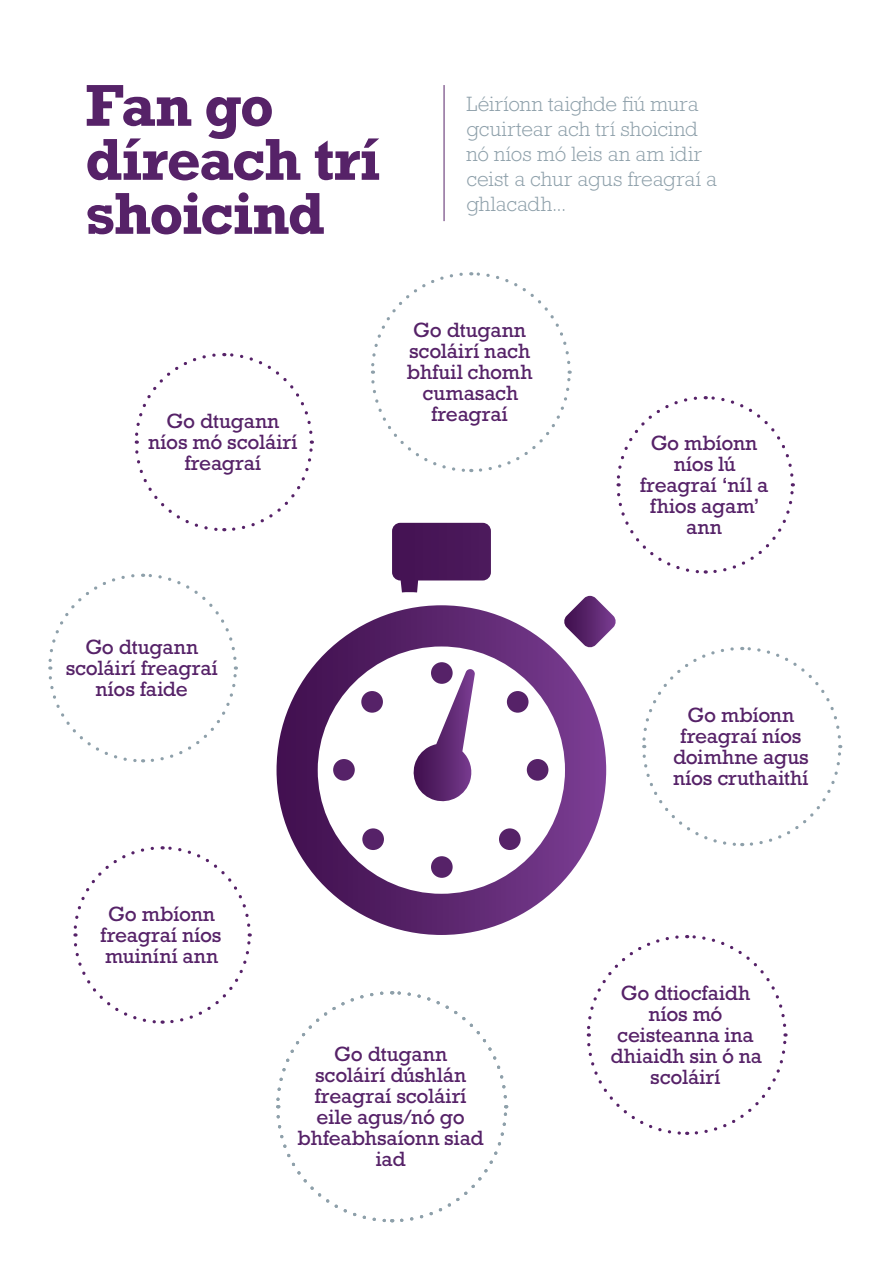
<style>
.page{position:relative;width:893px;height:1263px;background:#fff}
.page>*{position:absolute;margin:0;border:0;box-sizing:border-box;transform-origin:0 0}
.t1{font:700 60px/54px "Rockwell Std";letter-spacing:-.025em;color:#562268}
.t2{font:21px/21px "Rockwell Std";letter-spacing:-.005em;color:#562268;text-align:center}
.t3{font:300 21px/25.2px "Rockwell Std";color:#8ea0aa}
</style>
<div class="page">
<svg style="left:277px;top:605px;width:329px;height:330px"></svg>
<svg style="left:392px;top:523px;width:99px;height:69px;background:#633870"></svg>
<svg style="left:563px;top:596px;width:53px;height:52px"></svg>
<svg style="left:410px;top:669px;width:65px;height:133px"></svg>
<div style="left:431px;top:662px;width:22px;height:22px;background:#562268;border-radius:50%"></div>
<div style="left:431px;top:856px;width:22px;height:22px;background:#562268;border-radius:50%"></div>
<div style="left:361px;top:691px;width:22px;height:22px;background:#562268;border-radius:50%"></div>
<div style="left:507px;top:691px;width:21px;height:22px;background:#562268;border-radius:50%"></div>
<div style="left:333px;top:759px;width:22px;height:22px;background:#562268;border-radius:50%"></div>
<div style="left:527px;top:759px;width:21px;height:22px;background:#562268;border-radius:50%"></div>
<div style="left:499px;top:828px;width:22px;height:22px;background:#562268;border-radius:50%"></div>
<div style="left:362px;top:828px;width:22px;height:22px;background:#562268;border-radius:50%"></div>
<hr style="left:444px;top:85px;width:1px;height:136px;background:#562268">
<svg style="left:48px;top:573px;width:190px;height:190px"></svg>
<svg style="left:616px;top:396px;width:179px;height:178px"></svg>
<svg style="left:73px;top:846px;width:179px;height:178px"></svg>
<svg style="left:371px;top:272px;width:201px;height:201px"></svg>
<svg style="left:585px;top:933px;width:203px;height:202px"></svg>
<svg style="left:276px;top:991px;width:233px;height:232px"></svg>
<svg style="left:642px;top:646px;width:201px;height:201px"></svg>
<svg style="left:134px;top:353px;width:180px;height:179px"></svg>
<h1 class="t1" style="left:85px;top:78px;width:297px">Fan go díreach trí shoicind</h1>
<p class="t3" style="left:466px;top:91px;width:252px">Léiríonn taighde fiú mura gcuirtear ach trí shoicind nó níos mó leis an am idir ceist a chur agus freagraí a ghlacadh...</p>
<p class="t2" style="left:148px;top:410px;width:151px">Go dtugann níos mó scoláirí freagraí</p>
<p class="t2" style="left:66px;top:636px;width:154px">Go dtugann scoláirí freagraí níos faide</p>
<p class="t2" style="left:100px;top:903px;width:123px">Go mbíonn freagraí níos muiníní ann</p>
<p class="t2" style="left:407px;top:319px;width:127px">Go dtugann scoláirí nach bhfuil chomh cumasach freagraí</p>
<p class="t2" style="left:298px;top:1043px;width:188px">Go dtugann scoláirí dúshlán freagraí scoláirí eile agus/nó go bhfeabhsaíonn siad iad</p>
<p class="t2" style="left:640px;top:432px;width:130px">Go mbíonn níos lú freagraí ‘níl a fhios agam’ ann</p>
<p class="t2" style="left:673px;top:704px;width:137px">Go mbíonn freagraí níos doimhne agus níos cruthaithí</p>
<p class="t2" style="left:610px;top:982px;width:153px">Go dtiocfaidh níos mó ceisteanna ina dhiaidh sin ó na scoláirí</p>
</div>
